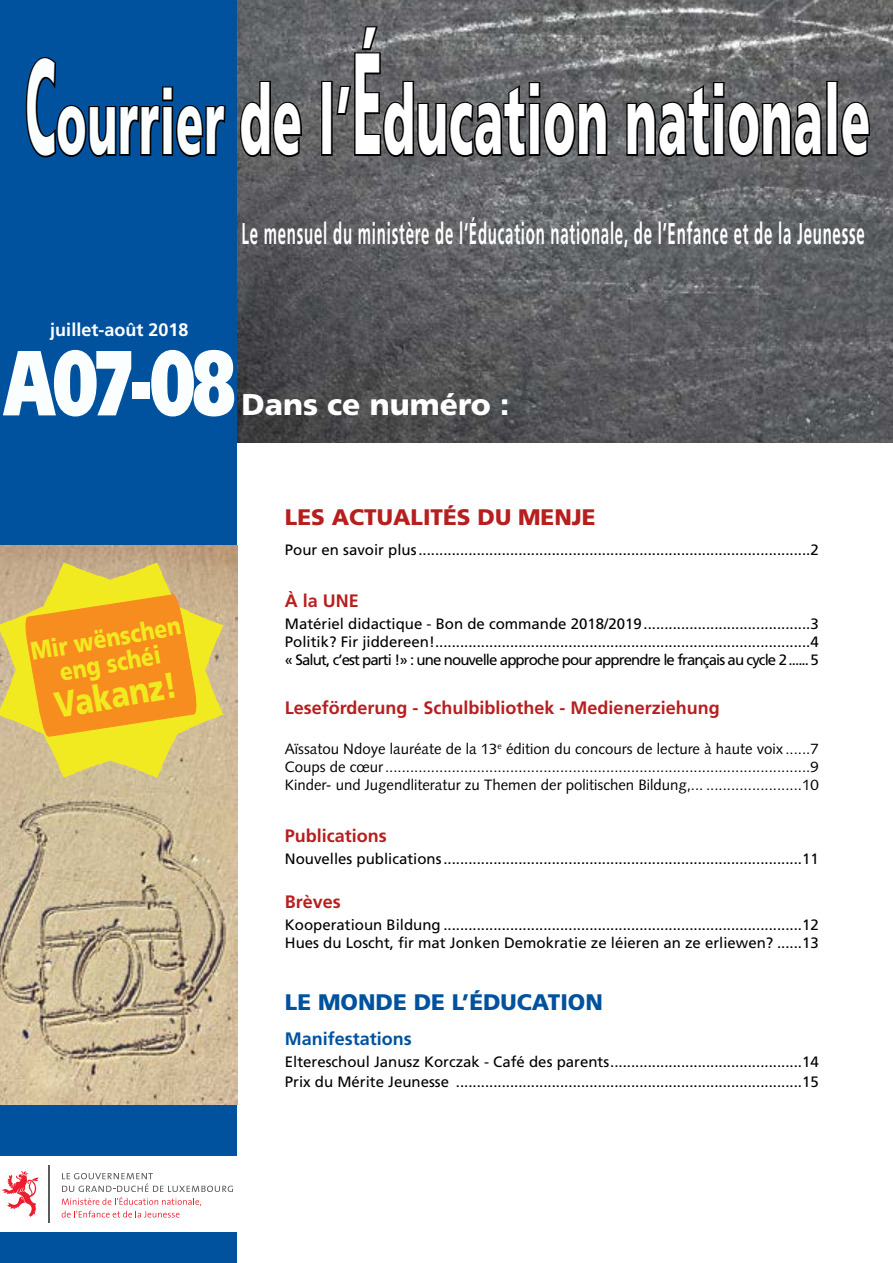
<style>
.page{position:relative;width:893px;height:1263px;background:#fff}
.page>*{position:absolute;margin:0;border:0;box-sizing:border-box;transform-origin:0 0}
.t1{font:900 96px "Frutiger";letter-spacing:.02em;color:#fff;scale:.5 1}
.t2{font:900 92.25px "Frutiger";color:#fbfeff;scale:.67 1}
.t3{font:900 36.3px "Frutiger";color:#f2ea20;scale:.83 1}
.t4{font:700 30px "Frutiger";letter-spacing:.05em;color:#fff;scale:.5 1}
.t5{font:900 30px "Frutiger";color:#fff}
.t6{font:900 25.35px/25.2px "Frutiger";color:#f2ea20;text-align:center;scale:.83 1}
.t7{font:900 22.5px "Frutiger";color:#b71f1f}
.t8{font:900 22.5px "Frutiger";color:#00529e}
.t9{font:700 18px "Frutiger";color:#b71f1f}
.t10{font:700 18px "Frutiger";color:#fff}
.t11{font:700 18px "Frutiger";color:#00529e}
.t12{font:15px/18px "Frutiger";color:#000}
.t13{font:15px/18px "Syntax";color:#000;text-align:justify}
.s1{font-size:135px;color:#fbfeff}
.s2{font-size:90px;color:#fbfeff}
.s3{font-size:144px}
</style>
<div class="page">
<img style="left:237px;top:0;width:656px;height:443px">
<div style="left:0;top:0;width:237px;height:1263px;background:#00529e"></div>
<svg style="left:25px;top:57px;width:201px;height:101px"></svg>
<svg style="left:238px;top:79px;width:65px;height:80px;background:#47484a"></svg>
<div style="left:321px;top:81px;width:12px;height:75px;border:3px solid #000"></div>
<svg style="left:335px;top:25px;width:274px;height:134px;background:#59595c"></svg>
<svg style="left:625px;top:81px;width:199px;height:78px;background:#4c4c4d"></svg>
<div style="left:826px;top:81px;width:12px;height:75px;border:3px solid #000"></div>
<svg style="left:839px;top:100px;width:32px;height:59px;background:#424345"></svg>
<div style="left:0;top:1157px;width:241px;height:75px;background:#fff"></div>
<svg style="left:62px;top:1173px;width:171px;height:44px"></svg>
<svg style="left:2px;top:1171px;width:37px;height:46px"></svg>
<hr style="left:49px;top:1165px;width:1px;height:58px;background:#5a5b5d">
<img style="left:0;top:546px;width:238px;height:559px">
<svg style="left:0;top:562px;width:224px;height:216px;background:#daca64"></svg>
<svg style="left:23px;top:594px;width:176px;height:143px;background:#f4a123"></svg>
<h1 class="t1" style="left:26px;top:63px;width:1691px"><span class="s1">C</span><span class="s2">ourrier</span> de l’<span class="s3">É</span>ducation nationale</h1>
<h3 class="t4" style="left:242px;top:216px;width:1248px">Le mensuel du ministère de l‘Éducation nationale, de l’Enfance et de la Jeunesse</h3>
<p class="t10" style="left:50px;top:319px;width:140px">juillet-août 2018</p>
<h2 class="t2" style="left:4px;top:327px;width:347px">A07-08</h2>
<h3 class="t5" style="left:241px;top:387px;width:269px">Dans ce numéro :</h3>
<h3 class="t6" style="left:29px;top:639px;width:184px;rotate:-10deg">Mir wënschen eng schéi</h3>
<h3 class="t3" style="left:51px;top:684px;width:150px;rotate:-10deg">Vakanz!</h3>
<h3 class="t7" style="left:285px;top:503px;width:312px">LES ACTUALITÉS DU MENJE</h3>
<p class="t12" style="left:285px;top:541px;width:536px">Pour en savoir plus..............................................................................................2</p>
<p class="t9" style="left:285px;top:590px;width:76px">À la UNE</p>
<p class="t12" style="left:285px;top:615px;width:536px;text-align:justify">Matériel didactique - Bon de commande 2018/2019........................................3<br>Politik? Fir jiddereen!..........................................................................................4 « Salut, c’est parti !» : une nouvelle approche pour apprendre le français au cycle 2 ...... 5</p>
<p class="t9" style="left:285px;top:697px;width:436px">Leseförderung - Schulbibliothek - Medienerziehung</p>
<p class="t13" style="left:285px;top:740px;width:536px">Aïssatou Ndoye lauréate de la 13<sup>e</sup> édition du concours de lecture à haute voix ......7<br>Coups de cœur......................................................................................................9<br>Kinder- und Jugendliteratur zu Themen der politischen Bildung,... .......................10</p>
<p class="t9" style="left:285px;top:825px;width:104px">Publications</p>
<p class="t12" style="left:285px;top:849px;width:535px">Nouvelles publications......................................................................................11</p>
<p class="t9" style="left:285px;top:891px;width:58px">Brèves</p>
<p class="t12" style="left:285px;top:915px;width:535px">Kooperatioun Bildung ......................................................................................12<br>Hues du Loscht, fir mat Jonken Demokratie ze léieren an ze erliewen? ......13</p>
<h3 class="t8" style="left:285px;top:989px;width:319px">LE MONDE DE L’ÉDUCATION</h3>
<p class="t11" style="left:285px;top:1028px;width:129px">Manifestations</p>
<p class="t12" style="left:285px;top:1052px;width:535px;line-height:19.5px">Eltereschoul Janusz Korczak - Café des parents..............................................14<br>Prix du Mérite Jeunesse ...................................................................................15</p>
</div>
